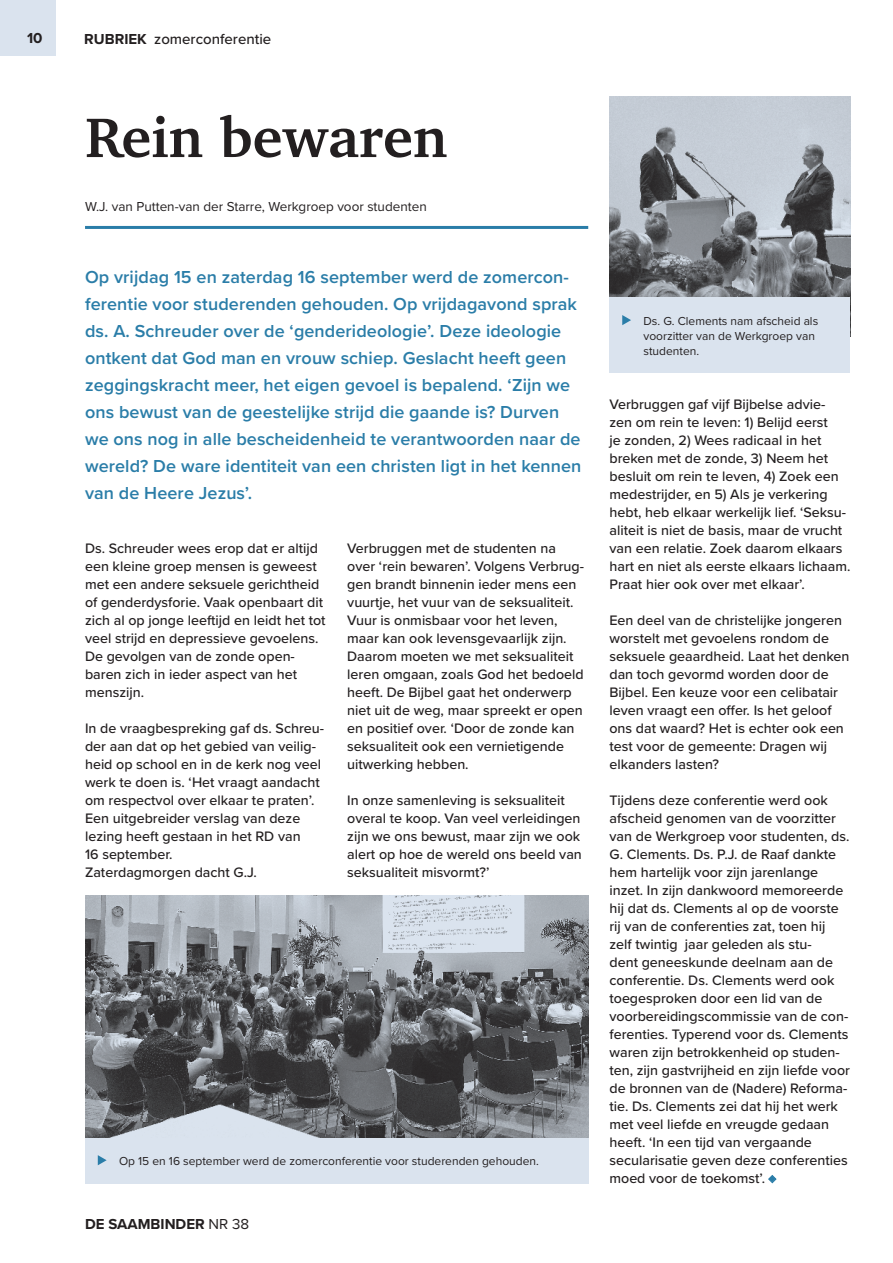
<style>
.page{position:relative;width:893px;height:1263px;background:#fff}
.page>*{position:absolute;margin:0;border:0;box-sizing:border-box;transform-origin:0 0}
.t1{font:700 57px "Charter";color:#231f20}
.t2{font:600 18px/27px "Proxima Nova";letter-spacing:.005em;color:#2a7da8}
.t3{font:500 15px "Proxima Nova";color:#231f20}
.t4{font:700 15px "Proxima Nova";color:#231f20}
.t5{font:500 14.25px/18px "Proxima Nova";color:#231f20}
.t6{font:13.5px "Proxima Nova";color:#231f20}
.t7{font:12px/15px "Proxima Nova";color:#231f20}
.s1{font-weight:700}
.s2{font-weight:400}
.s3{font-weight:700;color:#2a7da8}
</style>
<div class="page">
<img style="left:85px;top:895px;width:503px;height:243px">
<hr style="left:85px;top:226px;width:503px;height:3px;background:#2a7da8">
<img style="left:609px;top:96px;width:241px;height:202px">
<div style="left:609px;top:298px;width:241px;height:75px;background:#dae3ee"></div>
<svg style="left:622px;top:315px;width:9px;height:10px"></svg>
<div style="left:85px;top:1138px;width:503px;height:45px;background:#dae3ee"></div>
<svg style="left:98px;top:1155px;width:9px;height:10px"></svg>
<div style="left:0;top:0;width:55px;height:55px;background:#dae3ee"></div>
<p class="t4" style="left:27px;top:29px;width:17px">10</p>
<p class="t3" style="left:84px;top:28px;width:189px"><span class="s1">RUBRIEK</span> zomerconferentie</p>
<h1 class="t1" style="left:85px;top:88px;width:364px">Rein bewaren</h1>
<p class="t6" style="left:85px;top:196px;width:343px">W.J. van Putten-van der Starre, Werkgroep voor studenten</p>
<p class="t2" style="left:85px;top:263px;width:498px">Op vrijdag 15 en zaterdag 16 september werd de zomercon&shy;ferentie voor studerenden gehouden. Op vrijdagavond sprak ds. A. Schreuder over de ‘genderideologie’. Deze ideologie ontkent dat God man en vrouw schiep. Geslacht heeft geen zeggingskracht meer, het eigen gevoel is bepalend. ‘Zijn we ons bewust van de geestelijke strijd die gaande is? Durven we ons nog in alle bescheidenheid te verantwoorden naar de wereld? De ware identiteit van een christen ligt in het kennen van de Heere Jezus’.</p>
<p class="t5" style="left:85px;top:539px;width:242px">Ds. Schreuder wees erop dat er altijd een kleine groep mensen is geweest met een andere seksuele gerichtheid of genderdysforie. Vaak openbaart dit zich al op jonge leeftijd en leidt het tot veel strijd en depressieve gevoelens.<br>De gevolgen van de zonde open&shy;baren zich in ieder aspect van het menszijn.</p>
<p class="t5" style="left:85px;top:719px;width:241px">In de vraagbespreking gaf ds. Schreu&shy;der aan dat op het gebied van veilig&shy;heid op school en in de kerk nog veel werk te doen is. ‘Het vraagt aandacht om respectvol over elkaar te praten’.<br>Een uitgebreider verslag van deze lezing heeft gestaan in het RD van<br>16 september.<br>Zaterdagmorgen dacht G.J.</p>
<p class="t5" style="left:347px;top:539px;width:238px">Verbruggen met de studenten na over ‘rein bewaren’. Volgens Verbrug&shy;gen brandt binnenin ieder mens een vuurtje, het vuur van de seksualiteit.<br>Vuur is onmisbaar voor het leven, maar kan ook levensgevaarlijk zijn.<br>Daarom moeten we met seksualiteit leren omgaan, zoals God het bedoeld heeft. De Bijbel gaat het onderwerp niet uit de weg, maar spreekt er open en positief over. ‘Door de zonde kan seksualiteit ook een vernietigende uitwerking hebben.</p>
<p class="t5" style="left:347px;top:791px;width:236px">In onze samenleving is seksualiteit overal te koop. Van veel verleidingen zijn we ons bewust, maar zijn we ook alert op hoe de wereld ons beeld van seksualiteit misvormt?’</p>
<p class="t7" style="left:119px;top:1153px;width:421px">Op 15 en 16 september werd de zomerconferentie voor studerenden gehouden.</p>
<p class="t4" style="left:85px;top:1215px;width:166px">DE SAAMBINDER <span class="s2">NR 38</span></p>
<p class="t7" style="left:643px;top:313px;width:176px">Ds. G. Clements nam afscheid als voorzitter van de Werkgroep van studenten.</p>
<p class="t5" style="left:609px;top:395px;width:242px">Verbruggen gaf vijf Bijbelse advie&shy;zen om rein te leven: 1) Belijd eerst<br>je zonden, 2) Wees radicaal in het breken met de zonde, 3) Neem het besluit om rein te leven, 4) Zoek een medestrijder, en 5) Als je verkering hebt, heb elkaar werkelijk lief. ‘Seksu&shy;aliteit is niet de basis, maar de vrucht van een relatie. Zoek daarom elkaars hart en niet als eerste elkaars lichaam.<br>Praat hier ook over met elkaar’.</p>
<p class="t5" style="left:609px;top:611px;width:242px">Een deel van de christelijke jongeren worstelt met gevoelens rondom de seksuele geaardheid. Laat het denken dan toch gevormd worden door de Bijbel. Een keuze voor een celibatair leven vraagt een offer. Is het geloof ons dat waard? Het is echter ook een test voor de gemeente: Dragen wij elkanders lasten?</p>
<p class="t5" style="left:609px;top:791px;width:242px">Tijdens deze conferentie werd ook afscheid genomen van de voorzitter van de Werkgroep voor studenten, ds.<br>G. Clements. Ds. P.J. de Raaf dankte hem hartelijk voor zijn jarenlange inzet. In zijn dankwoord memoreerde hij dat ds. Clements al op de voorste rij van de conferenties zat, toen hij zelf twintig jaar geleden als stu-<br>dent geneeskunde deelnam aan de conferentie. Ds. Clements werd ook toegesproken door een lid van de voorbereidingscommissie van de con&shy;ferenties. Typerend voor ds. Clements waren zijn betrokkenheid op studen&shy;ten, zijn gastvrijheid en zijn liefde voor de bronnen van de (Nadere) Reforma&shy;tie. Ds. Clements zei dat hij het werk met veel liefde en vreugde gedaan heeft. ‘In een tijd van vergaande secularisatie geven deze conferenties moed voor de toekomst’. <span class="s3">♦</span></p>
</div>
